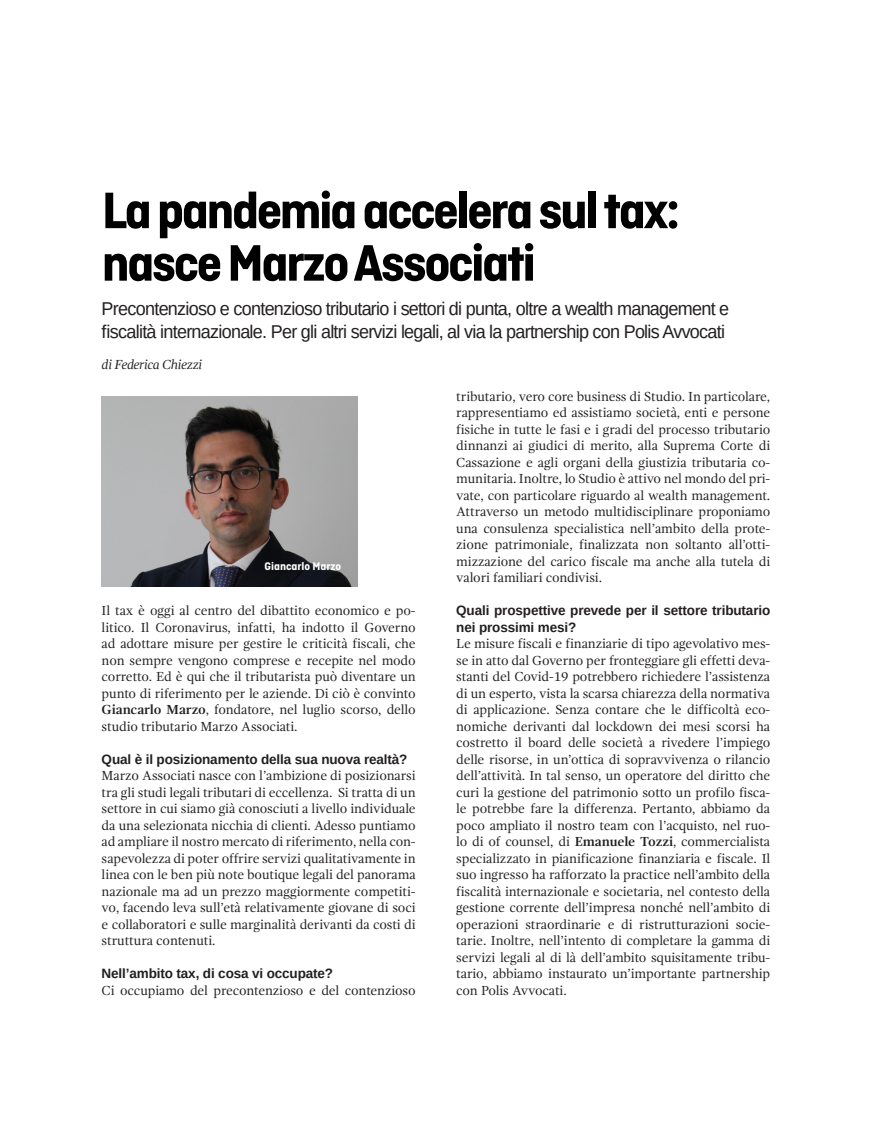
<style>
.page{position:relative;width:872px;height:1127px;background:#fff}
.page>*{position:absolute;margin:0;border:0;box-sizing:border-box;transform-origin:0 0}
.t1{font:700 54px "Ciutadella";letter-spacing:-.05em;color:#000}
.t2{font:18.6px/23.2px "Arimo";letter-spacing:-.04em;color:#231f20}
.t3{font:13.5px/16.5px "Gandhi Serif";letter-spacing:-.01em;color:#231f20;text-align:justify}
.t4{font:700 13.5px/16.5px "Arimo";letter-spacing:-.01em;color:#231f20}
.t5{font:italic 13.5px "Gandhi Serif";letter-spacing:-.03em;color:#231f20}
.Stile_di_paragrafo_1{font:700 11.7px "Ciutadella";color:#fff}
.s1{font-weight:700}
</style>
<div class="page">
<img style="left:102px;top:396px;width:255px;height:190px">
<p class="t1" style="left:102px;top:179px;width:580px">La pandemia accelera sul tax:</p>
<p class="t1" style="left:102px;top:232px;width:436px">nasce Marzo Associati</p>
<p class="t2" style="left:102px;top:297px;width:629px">Precontenzioso e contenzioso tributario i settori di punta, oltre a wealth management e fiscalità internazionale. Per gli altri servizi legali, al via la partnership con Polis Avvocati</p>
<p class="t5" style="left:102px;top:357px;width:102px">di Federica Chiezzi</p>
<p class="Stile_di_paragrafo_1" style="left:264px;top:559px;width:78px">Giancarlo Marzo</p>
<p class="t3" style="left:102px;top:602px;width:315px">Il tax è oggi al centro del dibattito economico e po&shy;litico. Il Coronavirus, infatti, ha indotto il Governo ad adottare misure per gestire le criticità fiscali, che non sempre vengono comprese e recepite nel modo corretto. Ed è qui che il tributarista può diventare un punto di riferimento per le aziende. Di ciò è convinto <span class="s1">Giancarlo Marzo</span>, fondatore, nel luglio scorso, dello studio tributario Marzo Associati.</p>
<p class="t4" style="left:102px;top:751px;width:307px">Qual è il posizionamento della sua nuova realtà?</p>
<p class="t3" style="left:102px;top:767px;width:315px">Marzo Associati nasce con l’ambizione di posizionarsi tra gli studi legali tributari di eccellenza. Si tratta di un settore in cui siamo già conosciuti a livello individuale da una selezionata nicchia di clienti. Adesso puntiamo ad ampliare il nostro mercato di riferimento, nella con&shy;sapevolezza di poter offrire servizi qualitativamente in linea con le ben più note boutique legali del panorama nazionale ma ad un prezzo maggiormente competiti&shy;vo, facendo leva sull’età relativamente giovane di soci e collaboratori e sulle marginalità derivanti da costi di struttura contenuti.</p>
<p class="t4" style="left:102px;top:965px;width:233px">Nell’ambito tax, di cosa vi occupate?</p>
<p class="t3" style="left:102px;top:982px;width:315px">Ci occupiamo del precontenzioso e del contenzioso</p>
<p class="t3" style="left:456px;top:388px;width:315px">tributario, vero core business di Studio. In particolare, rappresentiamo ed assistiamo società, enti e persone fisiche in tutte le fasi e i gradi del processo tributario dinnanzi ai giudici di merito, alla Suprema Corte di Cassazione e agli organi della giustizia tributaria co&shy;munitaria. Inoltre, lo Studio è attivo nel mondo del pri&shy;vate, con particolare riguardo al wealth management.<br>Attraverso un metodo multidisciplinare proponiamo una consulenza specialistica nell’ambito della prote&shy;zione patrimoniale, finalizzata non soltanto all’otti&shy;mizzazione del carico fiscale ma anche alla tutela di valori familiari condivisi.</p>
<p class="t4" style="left:456px;top:602px;width:315px">Quali prospettive prevede per il settore tributario nei prossimi mesi?</p>
<p class="t3" style="left:456px;top:635px;width:315px">Le misure fiscali e finanziarie di tipo agevolativo mes&shy;se in atto dal Governo per fronteggiare gli effetti deva&shy;stanti del Covid-19 potrebbero richiedere l’assistenza di un esperto, vista la scarsa chiarezza della normativa di applicazione. Senza contare che le difficoltà eco&shy;nomiche derivanti dal lockdown dei mesi scorsi ha costretto il board delle società a rivedere l’impiego delle risorse, in un’ottica di sopravvivenza o rilancio dell’attività. In tal senso, un operatore del diritto che curi la gestione del patrimonio sotto un profilo fisca&shy;le potrebbe fare la differenza. Pertanto, abbiamo da poco ampliato il nostro team con l’acquisto, nel ruo&shy;lo di of counsel, di <span class="s1">Emanuele Tozzi</span>, commercialista specializzato in pianificazione finanziaria e fiscale. Il suo ingresso ha rafforzato la practice nell’ambito della fiscalità internazionale e societaria, nel contesto della gestione corrente dell’impresa nonché nell’ambito di operazioni straordinarie e di ristrutturazioni socie&shy;tarie. Inoltre, nell’intento di completare la gamma di servizi legali al di là dell’ambito squisitamente tribu&shy;tario, abbiamo instaurato un’importante partnership con Polis Avvocati.</p>
</div>
